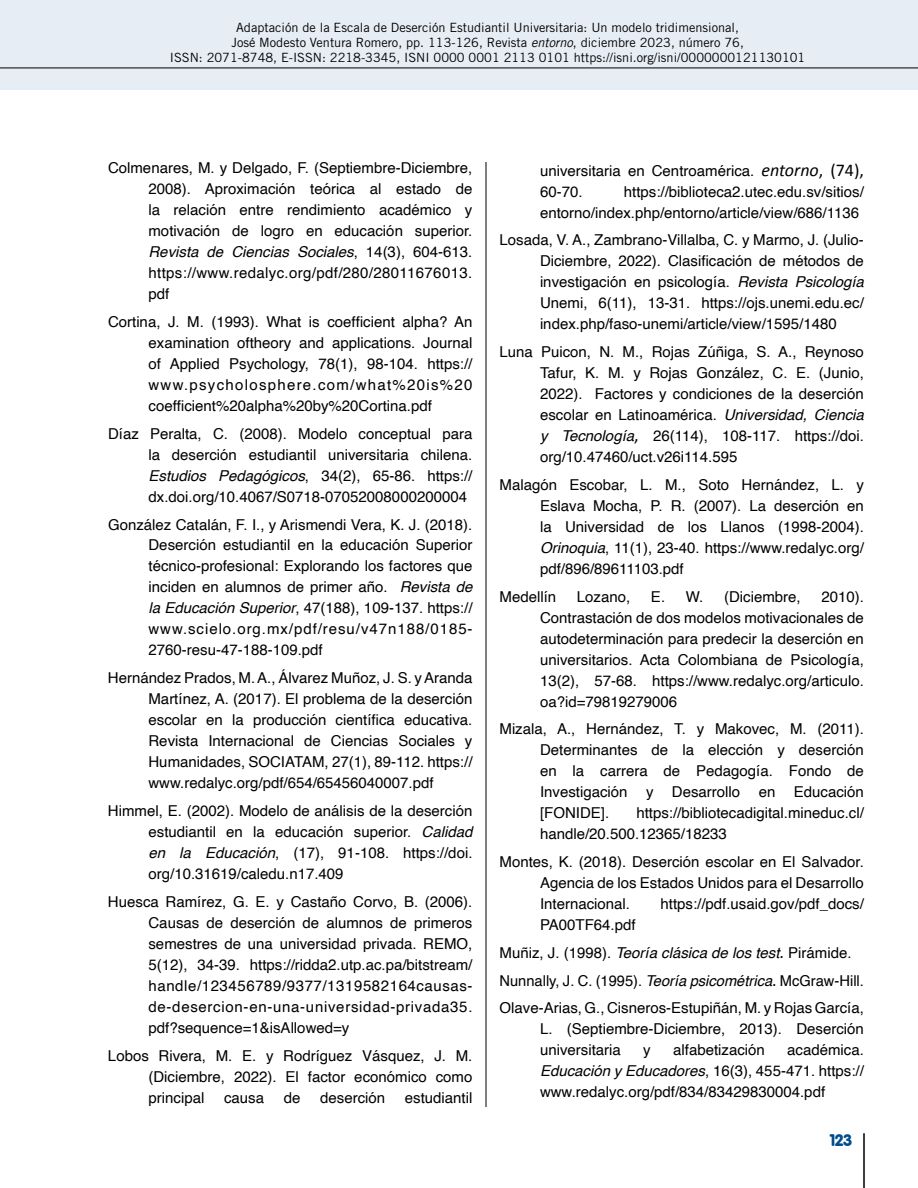
<style>
.page{position:relative;width:918px;height:1188px;background:#fff}
.page>*{position:absolute;margin:0;border:0;box-sizing:border-box;transform-origin:0 0}
.t1{font:900 16.5px "VAG Rounded";color:#004d8f}
.t2{font:15px/21px "Helvetica";color:#000;text-align:justify}
.t3{font:12.75px/15px "Trade Gothic";color:#000;text-align:center}
.s1{font-family:"Trade Gothic LT";font-style:italic}
.s2{font-style:italic}
.s3{font-family:"Calibri";font-style:italic;font-size:18px}
.s4{font-family:"Calibri";font-size:18px}
</style>
<div class="page">
<div style="left:0;top:0;width:918px;height:89px;background:#e6edf4"></div>
<hr style="left:0;top:68px;width:918px;height:1px;background:#000">
<hr style="left:863px;top:1133px;width:2px;height:55px;background:#000">
<hr style="left:486px;top:162px;width:1px;height:945px;background:#000">
<p class="t3" style="left:170px;top:20px;width:637px">Adaptación de la Escala de Deserción Estudiantil Universitaria: Un modelo tridimensional,<br>José Modesto Ventura Romero, pp. 113-126, Revista <span class="s1">entorno</span>, diciembre 2023, número 76,<br>ISSN: 2071-8748, E-ISSN: 2218-3345, ISNI 0000 0001 2113 0101 https://isni.org/isni/0000000121130101</p>
<p class="t2" style="left:148px;top:158px;width:325px;text-indent:-40px">Colmenares, M. y Delgado, F. (Septiembre-Diciembre, 2008). Aproximación teórica al estado de la relación entre rendimiento académico y motivación de logro en educación superior.<br><span class="s2">Revista de Ciencias Sociales</span>, 14(3), 604-613. https://www.redalyc.org/pdf/280/28011676013. pdf</p>
<p class="t2" style="left:148px;top:312px;width:325px;text-indent:-40px">Cortina, J. M. (1993). What is coefficient alpha? An examination oftheory and applications. Journal of Applied Psychology, 78(1), 98-104. https:// www.psycholosphere.com/what%20is%20 coefficient%20alpha%20by%20Cortina.pdf</p>
<p class="t2" style="left:148px;top:423px;width:325px;text-indent:-40px">Díaz Peralta, C. (2008). Modelo conceptual para la deserción estudiantil universitaria chilena.<br><span class="s2">Estudios Pedagógicos</span>, 34(2), 65-86. https:// dx.doi.org/10.4067/S0718-07052008000200004</p>
<p class="t2" style="left:148px;top:514px;width:326px;text-indent:-40px">González Catalán, F. I., y Arismendi Vera, K. J. (2018).<br>Deserción estudiantil en la educación Superior técnico-profesional: Explorando los factores que inciden en alumnos de primer año. <span class="s2">Revista de la Educación Superior</span>, 47(188), 109-137. https:// www.scielo.org.mx/pdf/resu/v47n188/0185- 2760-resu-47-188-109.pdf</p>
<p class="t2" style="left:148px;top:668px;width:326px;text-indent:-40px">Hernández Prados, M. A., Álvarez Muñoz, J. S. y Aranda Martínez, A. (2017). El problema de la deserción escolar en la producción científica educativa.<br>Revista Internacional de Ciencias Sociales y Humanidades, SOCIATAM, 27(1), 89-112. https:// www.redalyc.org/pdf/654/65456040007.pdf</p>
<p class="t2" style="left:148px;top:801px;width:326px;text-indent:-40px">Himmel, E. (2002). Modelo de análisis de la deserción estudiantil en la educación superior. <span class="s2">Calidad en la Educación</span>, (17), 91-108. https://doi. org/10.31619/caledu.n17.409</p>
<p class="t2" style="left:148px;top:891px;width:326px;text-indent:-40px">Huesca Ramírez, G. E. y Castaño Corvo, B. (2006).<br>Causas de deserción de alumnos de primeros semestres de una universidad privada. REMO, 5(12), 34-39. https://ridda2.utp.ac.pa/bitstream/ handle/123456789/9377/1319582164causas&shy;de-desercion-en-una-universidad-privada35. pdf?sequence=1&amp;isAllowed=y</p>
<p class="t2" style="left:148px;top:1045px;width:326px;text-indent:-40px">Lobos Rivera, M. E. y Rodríguez Vásquez, J. M. (Diciembre, 2022). El factor económico como principal</p>
<p class="t2" style="left:224px;top:1087px;width:42px">causa</p>
<p class="t2" style="left:284px;top:1087px;width:18px">de</p>
<p class="t2" style="left:320px;top:1087px;width:67px">deserción</p>
<p class="t2" style="left:405px;top:1087px;width:69px">estudiantil</p>
<p class="t2" style="left:540px;top:160px;width:326px">universitaria en Centroamérica. <span class="s3">entorno</span><span class="s4">, (74),<br></span>60-70.</p>
<p class="t2" style="left:540px;top:181px;width:325px;text-indent:84px">https://biblioteca2.utec.edu.sv/sitios/ entorno/index.php/entorno/article/view/686/1136</p>
<p class="t2" style="left:540px;top:230px;width:325px;text-indent:-40px">Losada, V. A., Zambrano-Villalba, C. y Marmo, J. (Julio-Diciembre, 2022). Clasificación de métodos de investigación en psicología. <span class="s2">Revista Psicología </span>Unemi, 6(11), 13-31. https://ojs.unemi.edu.ec/ index.php/faso-unemi/article/view/1595/1480</p>
<p class="t2" style="left:540px;top:342px;width:326px;text-indent:-40px">Luna Puicon, N. M., Rojas Zúñiga, S. A., Reynoso Tafur, K. M. y Rojas González, C. E. (Junio, 2022). Factores y condiciones de la deserción escolar en Latinoamérica. <span class="s2">Universidad, Ciencia y Tecnología</span><span class="s4">,</span> 26(114), 108-117. https://doi. org/10.47460/uct.v26i114.595</p>
<p class="t2" style="left:540px;top:474px;width:325px;text-indent:-40px">Malagón Escobar, L. M., Soto Hernández, L. y Eslava Mocha, P. R. (2007). La deserción en la Universidad de los Llanos (1998-2004).<br><span class="s2">Orinoquia</span>, 11(1), 23-40. https://www.redalyc.org/ pdf/896/89611103.pdf</p>
<p class="t2" style="left:500px;top:586px;width:58px">Medellín</p>
<p class="t2" style="left:577px;top:586px;width:55px">Lozano,</p>
<p class="t2" style="left:651px;top:586px;width:54px">E. W.</p>
<p class="t2" style="left:724px;top:586px;width:78px">(Diciembre,</p>
<p class="t2" style="left:540px;top:586px;width:325px;text-indent:281px">2010).<br>Contrastación de dos modelos motivacionales de autodeterminación para predecir la deserción en universitarios. Acta Colombiana de Psicología, 13(2), 57-68. https://www.redalyc.org/articulo. oa?id=79819279006</p>
<p class="t2" style="left:540px;top:719px;width:325px;text-indent:-40px">Mizala, A., Hernández, T. y Makovec, M. (2011).<br>Determinantes de la elección y deserción en la carrera de Pedagogía. Fondo de Investigación y Desarrollo en Educación [FONIDE].</p>
<p class="t2" style="left:540px;top:803px;width:325px;text-indent:96px">https://bibliotecadigital.mineduc.cl/ handle/20.500.12365/18233</p>
<p class="t2" style="left:540px;top:852px;width:325px;text-indent:-40px">Montes, K. (2018). Deserción escolar en El Salvador.<br>Agencia de los Estados Unidos para el Desarrollo Internacional.</p>
<p class="t2" style="left:661px;top:894px;width:205px">https://pdf.usaid.gov/pdf_docs/</p>
<p class="t2" style="left:500px;top:911px;width:366px;line-height:27.8px;text-align:left;text-indent:41px">PA00TF64.pdf<br>Muñiz, J. (1998). <span class="s2">Teoría clásica de los test</span><span class="s4">.</span> Pirámide.<br>Nunnally, J. C. (1995). <span class="s2">Teoría psicométrica</span><span class="s4">.</span> McGraw-Hill.<br>Olave-Arias, G., Cisneros-Estupiñán, M. y Rojas García,</p>
<p class="t2" style="left:540px;top:1019px;width:325px">L. (Septiembre-Diciembre, 2013). Deserción universitaria</p>
<p class="t2" style="left:540px;top:1040px;width:325px;text-indent:247px">académica.<br><span class="s2">Educación y Educadores</span>, 16(3), 455-471. https:// www.redalyc.org/pdf/834/83429830004.pdf</p>
<p class="t2" style="left:643px;top:1040px;width:9px">y</p>
<p class="t2" style="left:673px;top:1040px;width:93px">alfabetización</p>
<p class="t1" style="left:830px;top:1130px;width:24px">123</p>
</div>
